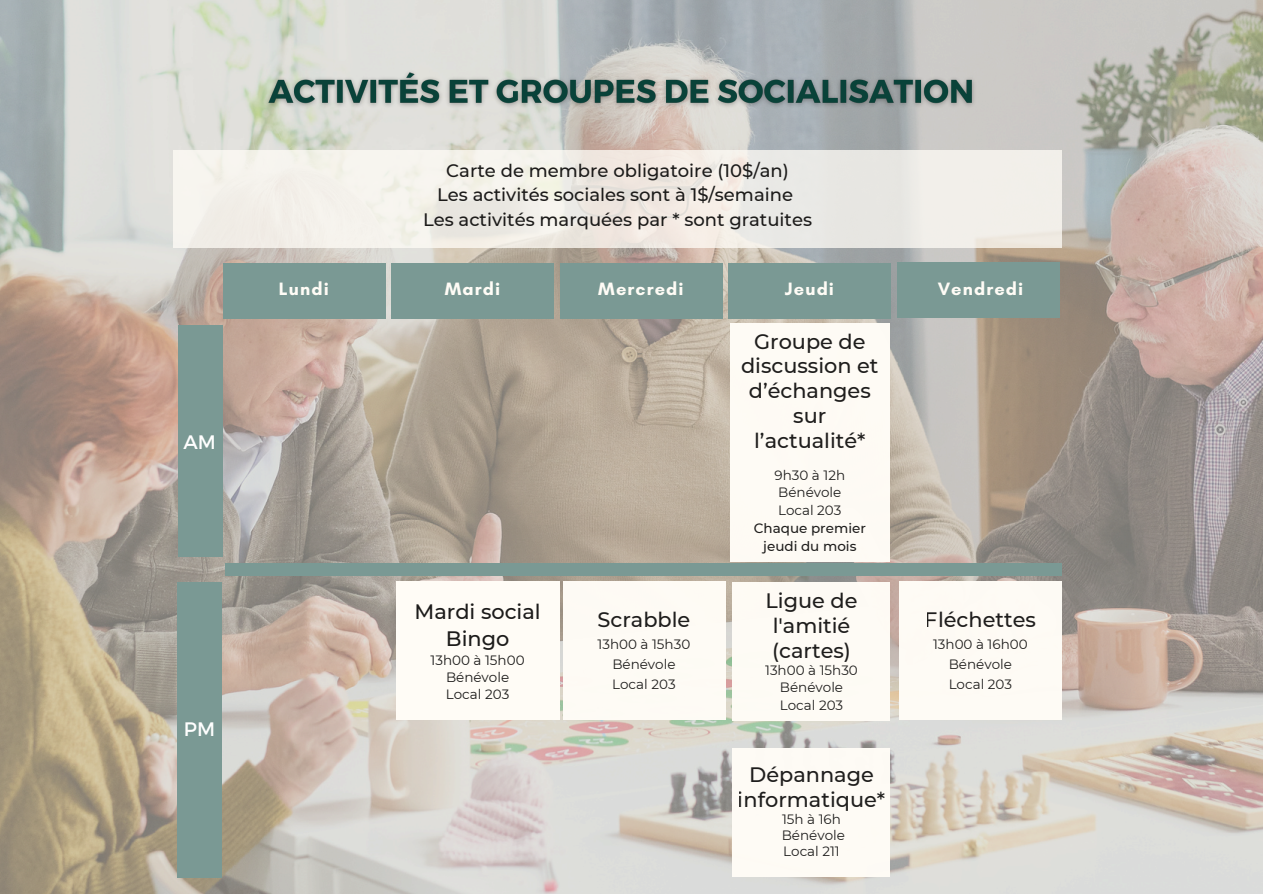
<style>
.page{position:relative;width:1263px;height:894px;background:#fff}
.page>*{position:absolute;margin:0;border:0;box-sizing:border-box;transform-origin:0 0}
.t1{font:500 20.85px/24.8px "Montserrat";color:#1c1b1a;text-align:center}
.t2{font:19.5px "Montserrat";color:#fff}
.t3{font:700 18.15px "Glacial Indifference";letter-spacing:.06em;color:#fffcf6}
.t4{font:500 18px/24.8px "Montserrat";color:#1c1b1a;text-align:center}
.t5{font:13.5px/20.2px "Montserrat";color:#1c1b1a;text-align:center}
.t6{font:500 13.5px/18px "Montserrat";color:#1c1b1a;text-align:center}
</style>
<div class="page">
<img style="left:0;top:0;width:1263px;height:893px">
<div style="left:729px;top:263px;width:162px;height:55px;background:#7a9994"></div>
<div style="left:897px;top:263px;width:162px;height:55px;background:#7a9994"></div>
<div style="left:396px;top:581px;width:163px;height:138px;background:#fffcf6"></div>
<div style="left:391px;top:263px;width:162px;height:55px;background:#7a9994"></div>
<div style="left:563px;top:581px;width:162px;height:138px;background:#fffcf6"></div>
<div style="left:733px;top:582px;width:157px;height:138px;background:#fffcf6"></div>
<div style="left:223px;top:263px;width:162px;height:55px;background:#7a9994"></div>
<div style="left:560px;top:263px;width:162px;height:55px;background:#7a9994"></div>
<div style="left:899px;top:581px;width:162px;height:138px;background:#fffcf6"></div>
<div style="left:730px;top:323px;width:160px;height:238px;background:#fffcf6"></div>
<div style="left:226px;top:563px;width:836px;height:12px;background:#7a9994"></div>
<div style="left:173px;top:150px;width:889px;height:98px;background:#f2eee7"></div>
<img style="left:258px;top:64px;width:725px;height:50px">
<div style="left:178px;top:325px;width:44px;height:231px;background:#7a9994"></div>
<div style="left:177px;top:581px;width:45px;height:296px;background:#7a9994"></div>
<div style="left:733px;top:748px;width:157px;height:128px;background:#fffcf6"></div>
<h5 class="t2" style="left:184px;top:429px;width:34px">AM</h5>
<p class="t2" style="left:184px;top:716px;width:33px">PM</p>
<p class="t4" style="left:423px;top:158px;width:391px">Carte de membre obligatoire (10$/an)<br>Les activités sociales sont à 1$/semaine<br>Les activités marquées par * sont gratuites</p>
<h2 class="t3" style="left:445px;top:278px;width:57px">Mardi</h2>
<p class="t3" style="left:279px;top:278px;width:51px">Lundi</p>
<h5 class="t3" style="left:598px;top:278px;width:87px">Mercredi</h5>
<h5 class="t3" style="left:785px;top:278px;width:51px">Jeudi</h5>
<p class="t3" style="left:938px;top:278px;width:87px">Vendredi</p>
<h1 class="t1" style="left:741px;top:328px;width:139px">Groupe de discussion et d’échanges sur l’actualité*</h1>
<p class="t5" style="left:774px;top:466px;width:72px;line-height:17.4px;text-align:left">9h30 à 12h<br>Bénévole<br>Local 203</p>
<p class="t6" style="left:754px;top:519px;width:114px">Chaque premier jeudi du mois</p>
<p class="t1" style="left:414px;top:597px;width:128px;line-height:27px">Mardi social<br>Bingo</p>
<p class="t5" style="left:431px;top:651px;width:96px;line-height:16.8px">13h00 à 15h00<br>Bénévole<br>Local 203</p>
<h1 class="t1" style="left:597px;top:607px;width:94px">Scrabble</h1>
<p class="t5" style="left:598px;top:633px;width:94px">13h00 à 15h30<br>Bénévole<br>Local 203</p>
<h1 class="t1" style="left:765px;top:588px;width:93px">Ligue de l'amitié (cartes)</h1>
<p class="t5" style="left:765px;top:661px;width:94px;line-height:17.4px">13h00 à 15h30<br>Bénévole<br>Local 203</p>
<h1 class="t1" style="left:925px;top:607px;width:113px">Fléchettes</h1>
<p class="t5" style="left:933px;top:633px;width:96px">13h00 à 16h00<br>Bénévole<br>Local 203</p>
<h1 class="t1" style="left:738px;top:762px;width:149px">Dépannage informatique*</h1>
<p class="t5" style="left:782px;top:811px;width:65px;line-height:15.8px;text-align:left">15h à 16h<br>Bénévole<br>Local 211</p>
</div>
